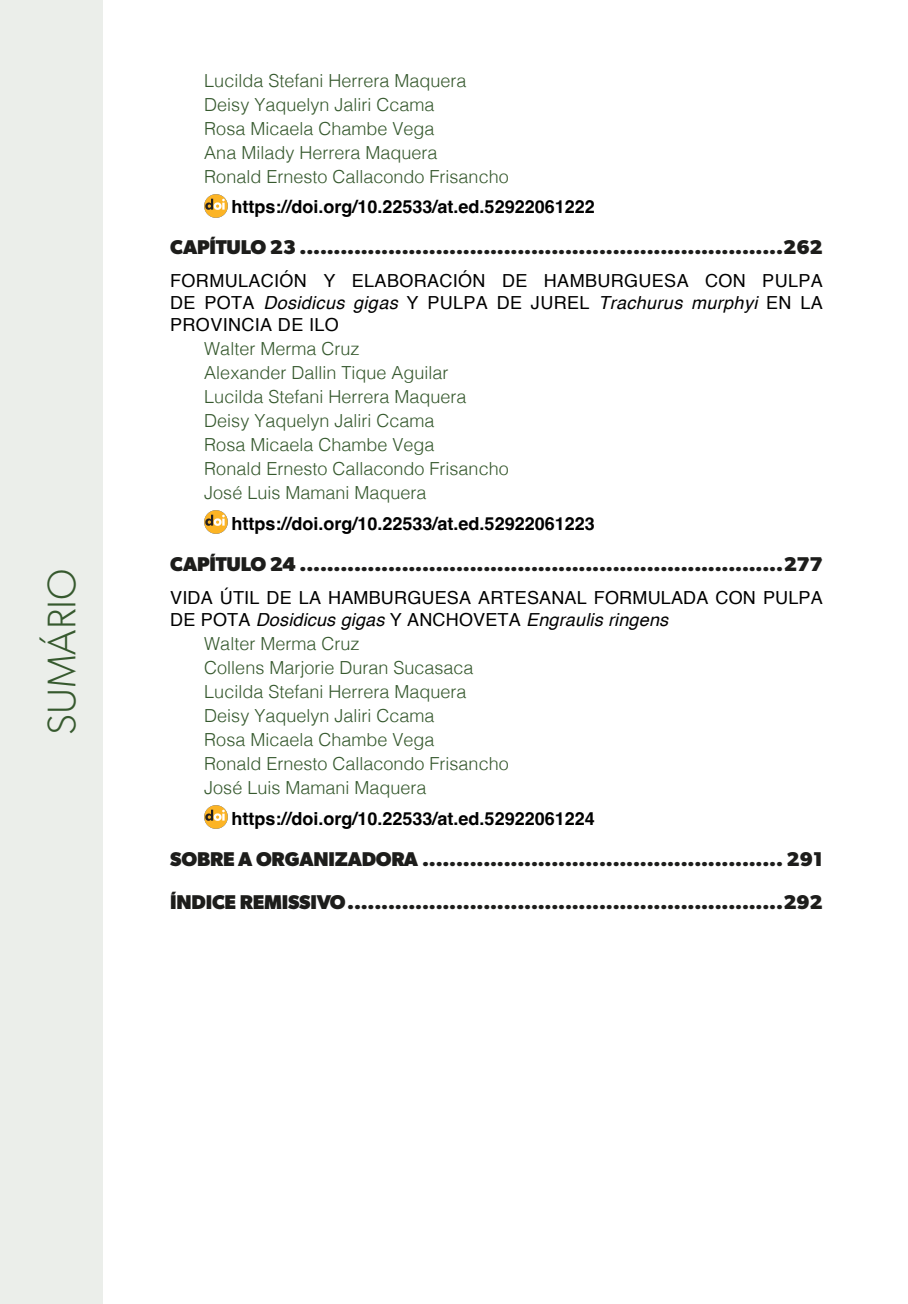
<style>
.page{position:relative;width:908px;height:1304px;background:#fff}
.page>*{position:absolute;margin:0;border:0;box-sizing:border-box;transform-origin:0 0}
.t1{font:300 40px "Gibson";color:#36592e}
.t2{font:700 20px/43px "Gibson";letter-spacing:-.01em;color:#1d1d1b}
.t3{font:300 18px/24px "Helvetica";color:#36592e}
.t4{font:18px/22px "Helvetica";letter-spacing:.015em;color:#000;text-align:justify}
.t5{font:700 18px "Helvetica";color:#000}
.s1{font-style:inherit}
.s2{font-style:italic}
</style>
<div class="page">
<div style="left:0;top:0;width:103px;height:1304px;background:#ebeeea"></div>
<img style="left:204px;top:194px;width:23px;height:23px">
<img style="left:204px;top:511px;width:23px;height:23px">
<img style="left:204px;top:806px;width:23px;height:23px">
<h1 class="t1" style="left:37px;top:735px;width:167px;rotate:-90deg">SUMÁRIO</h1>
<p class="t3" style="left:204px;top:67px;width:306px">Lucilda Stefani Herrera Maquera<br>Deisy Yaquelyn Jaliri Ccama<br>Rosa Micaela Chambe Vega<br>Ana Milady Herrera Maquera<br>Ronald Ernesto Callacondo Frisancho</p>
<p class="t5" style="left:231px;top:196px;width:365px">https://doi.org/10.22533/at.ed.<span class="s1">52922061222</span></p>
<p class="t2" style="left:170px;top:225px;width:653px">CAPÍTULO 23 .......................................................................262</p>
<p class="t4" style="left:170px;top:271px;width:653px">FORMULACIÓN Y ELABORACIÓN DE HAMBURGUESA CON PULPA DE POTA <span class="s2">Dosidicus gigas</span> Y PULPA DE JUREL <span class="s2">Trachurus murphyi</span> EN LA PROVINCIA DE ILO</p>
<p class="t3" style="left:204px;top:336px;width:306px">Walter Merma Cruz<br>Alexander Dallin Tique Aguilar<br>Lucilda Stefani Herrera Maquera<br>Deisy Yaquelyn Jaliri Ccama<br>Rosa Micaela Chambe Vega<br>Ronald Ernesto Callacondo Frisancho<br>José Luis Mamani Maquera</p>
<p class="t5" style="left:231px;top:512px;width:365px">https://doi.org/10.22533/at.ed.<span class="s1">52922061223</span></p>
<p class="t2" style="left:170px;top:542px;width:653px">CAPÍTULO 24 .......................................................................277</p>
<p class="t4" style="left:170px;top:587px;width:653px">VIDA ÚTIL DE LA HAMBURGUESA ARTESANAL FORMULADA CON PULPA<br>DE POTA <span class="s2">Dosidicus gigas</span> Y ANCHOVETA <span class="s2">Engraulis ringens</span></p>
<p class="t3" style="left:204px;top:630px;width:306px">Walter Merma Cruz<br>Collens Marjorie Duran Sucasaca<br>Lucilda Stefani Herrera Maquera<br>Deisy Yaquelyn Jaliri Ccama<br>Rosa Micaela Chambe Vega<br>Ronald Ernesto Callacondo Frisancho<br>José Luis Mamani Maquera</p>
<p class="t5" style="left:231px;top:807px;width:365px">https://doi.org/10.22533/at.ed.<span class="s1">52922061224</span></p>
<p class="t2" style="left:170px;top:837px;width:653px">SOBRE A ORGANIZADORA ..................................................... 291<br>ÍNDICE REMISSIVO................................................................292</p>
</div>
